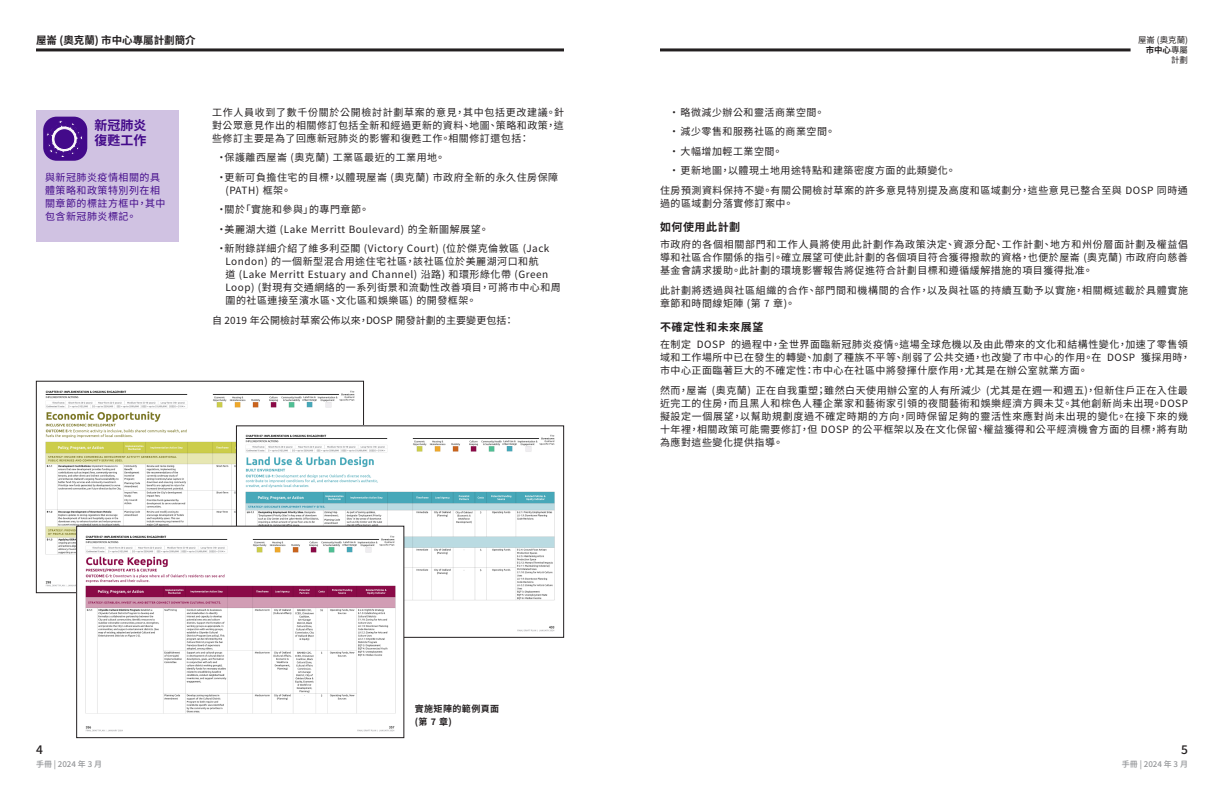
<style>
.page{position:relative;width:1224px;height:792px;background:#fff}
.page>*{position:absolute;margin:0;border:0;box-sizing:border-box;transform-origin:0 0}
.t1{font:700 13px/15.6px "Noto Sans TC";color:#430a8a}
.t2{font:500 12px "Noto Sans TC";color:#231f20}
.VA_Body_Text{font:700 11px "Noto Sans TC";letter-spacing:.05em;color:#231f20}
.t3{font:700 10.5px "Noto Sans TC";color:#231f20}
.VA_Body_Text-2{font:10px/13px "Noto Sans TC";letter-spacing:.05em;color:#231f20}
.VA_Body_Text-3{font:10px/13px "Noto Sans TC";letter-spacing:.05em;color:#430a8a}
.VA_Body_Text-4{font:10px "Noto Sans TC";letter-spacing:.01em;color:#231f20}
.VA_Body_Text-5{font:700 9px "Noto Sans TC";letter-spacing:.05em;color:#231f20}
.t4{font:8.5px/10.1px "Noto Sans TC";color:#231f20;text-align:right}
.t5{font:500 8px "Noto Sans TC";color:#939598}
.s1{font-weight:700}
</style>
<div class="page">
<hr style="left:36px;top:48px;width:528px;height:3px;background:#231f20">
<hr style="left:660px;top:48px;width:471px;height:3px;background:#231f20">
<img style="left:45px;top:390px;width:317px;height:197px">
<img style="left:238px;top:428px;width:317px;height:208px">
<div style="left:236px;top:426px;width:328px;height:212px;border:1px solid #231f20"></div>
<div style="left:36px;top:110px;width:143px;height:131px;background:#d0c2e2"></div>
<div style="left:43px;top:117px;width:44px;height:44px;background:#430a8a;border-radius:13px"></div>
<svg style="left:47px;top:121px;width:36px;height:36px"></svg>
<div style="left:54px;top:129px;width:21px;height:21px;background:#430a8a;border-radius:50%"></div>
<div style="left:54px;top:129px;width:21px;height:21px;border:1px solid #fcfafa;border-radius:50%"></div>
<img style="left:78px;top:528px;width:324px;height:204px">
<div style="left:76px;top:526px;width:328px;height:212px;border:1px solid #231f20"></div>
<p class="t3" style="left:36px;top:35px;width:161px">屋崙 (奧克蘭) 市中心專屬計劃簡介</p>
<p class="t1" style="left:94px;top:117px;width:53px">新冠肺炎復甦工作</p>
<p class="VA_Body_Text-3" style="left:45px;top:171px;width:122px">與新冠肺炎疫情相關的具體策略和政策特別列在相關章節的標註方框中，其中包含新冠肺炎標記。</p>
<p class="VA_Body_Text-2" style="left:212px;top:106px;width:354px;text-align:justify">工作人員收到了數千份關於公開檢討計劃草案的意見，其中包括更改建議。針對公眾意見作出的相關修訂包括全新和經過更新的資料、地圖、策略和政策，這些修訂主要是為了回應新冠肺炎的影響和復甦工作。相關修訂還包括：</p>
<p class="VA_Body_Text-2" style="left:216px;top:152px;width:230px">•保護離西屋崙 (奧克蘭) 工業區最近的工業用地。</p>
<p class="VA_Body_Text-2" style="left:226px;top:171px;width:334px;text-indent:-9px">•更新可負擔住宅的目標，以體現屋崙 (奧克蘭) 市政府全新的永久住房保障(PATH) 框架。</p>
<p class="VA_Body_Text-2" style="left:216px;top:204px;width:154px">•關於「實施和參與」的專門章節。</p>
<p class="VA_Body_Text-2" style="left:216px;top:223px;width:274px">•美麗湖大道 (Lake Merritt Boulevard) 的全新圖解展望。</p>
<p class="VA_Body_Text-2" style="left:226px;top:243px;width:337px;text-indent:-9px">•新附錄詳細介紹了維多利亞閣 (Victory Court) (位於傑克倫敦區 (Jack London) 的一個新型混合用途住宅社區，該社區位於美麗湖河口和航<br>道 (Lake Merritt Estuary and Channel) 沿路) 和環形綠化帶 (Green Loop) (對現有交通網絡的一系列街景和流動性改善項目，可將市中心和周圍的社區連接至濱水區、文化區和娛樂區) 的開發框架。</p>
<p class="VA_Body_Text-4" style="left:212px;top:315px;width:304px">自 2019 年公開檢討草案公佈以來，DOSP 開發計劃的主要變更包括：</p>
<p class="t4" style="left:1138px;top:35px;width:51px">屋崙 (奧克蘭)<span class="s1">市中心</span>專屬計劃</p>
<p class="VA_Body_Text-2" style="left:669px;top:106px;width:157px">•略微減少辦公和靈活商業空間。</p>
<p class="VA_Body_Text-2" style="left:669px;top:126px;width:167px">•減少零售和服務社區的商業空間。</p>
<p class="VA_Body_Text-2" style="left:669px;top:145px;width:115px">•大幅增加輕工業空間。</p>
<p class="VA_Body_Text-2" style="left:669px;top:165px;width:288px">•更新地圖，以體現土地用途特點和建築密度方面的此類變化。</p>
<p class="VA_Body_Text-2" style="left:660px;top:184px;width:529px">住房預測資料保持不變。有關公開檢討草案的許多意見特別提及高度和區域劃分，這些意見已整合至與 DOSP 同時通過的區域劃分落實修訂案中。</p>
<p class="VA_Body_Text" style="left:660px;top:221px;width:82px">如何使用此計劃</p>
<p class="VA_Body_Text-2" style="left:660px;top:239px;width:530px;text-align:justify">市政府的各個相關部門和工作人員將使用此計劃作為政策決定、資源分配、工作計劃、地方和州份層面計劃及權益倡導和社區合作關係的指引。確立展望可使此計劃的各個項目符合獲得撥款的資格，也便於屋崙 (奧克蘭) 市政府向慈善基金會請求援助。此計劃的環境影響報告將促進符合計劃目標和遵循緩解措施的項目獲得批准。</p>
<p class="VA_Body_Text-2" style="left:660px;top:284px;width:530px">此計劃將透過與社區組織的合作、部門間和機構間的合作，以及與社區的持續互動予以實施，相關概述載於具體實施章節和時間線矩陣 (第 7 章)。</p>
<p class="VA_Body_Text" style="left:660px;top:321px;width:105px">不確定性和未來展望</p>
<p class="VA_Body_Text-2" style="left:660px;top:339px;width:532px">在制定 DOSP 的過程中，全世界面臨新冠肺炎疫情。這場全球危機以及由此帶來的文化和結構性變化，加速了零售領域和工作場所中已在發生的轉變、加劇了種族不平等、削弱了公共交通，也改變了市中心的作用。在 DOSP 獲採用時，市中心正面臨著巨大的不確定性：市中心在社區中將發揮什麼作用，尤其是在辦公室就業方面。</p>
<p class="VA_Body_Text-2" style="left:660px;top:384px;width:530px;text-align:justify">然而，屋崙 (奧克蘭) 正在自我重塑；雖然白天使用辦公室的人有所減少 (尤其是在週一和週五)，但新住戶正在入住最近完工的住房，而且黑人和棕色人種企業家和藝術家引領的夜間藝術和娛樂經濟方興未艾。其他創新尚未出現。DOSP擬設定一個展望，以幫助規劃度過不確定時期的方向，同時保留足夠的靈活性來應對尚未出現的變化。在接下來的幾十年裡，相關政策可能需要修訂，但 DOSP 的公平框架以及在文化保留、權益獲得和公平經濟機會方面的目標，將有助為應對這些變化提供指導。</p>
<p class="VA_Body_Text-5" style="left:415px;top:703px;width:86px">實施矩陣的範例頁面</p>
<p class="VA_Body_Text-5" style="left:415px;top:716px;width:39px">(第 7 章)</p>
<p class="t2" style="left:36px;top:743px;width:8px">4</p>
<p class="t2" style="left:1181px;top:743px;width:8px">5</p>
<p class="t5" style="left:36px;top:759px;width:68px">手冊 | 2024 年 3 月</p>
<p class="t5" style="left:1122px;top:759px;width:68px">手冊 | 2024 年 3 月</p>
</div>
